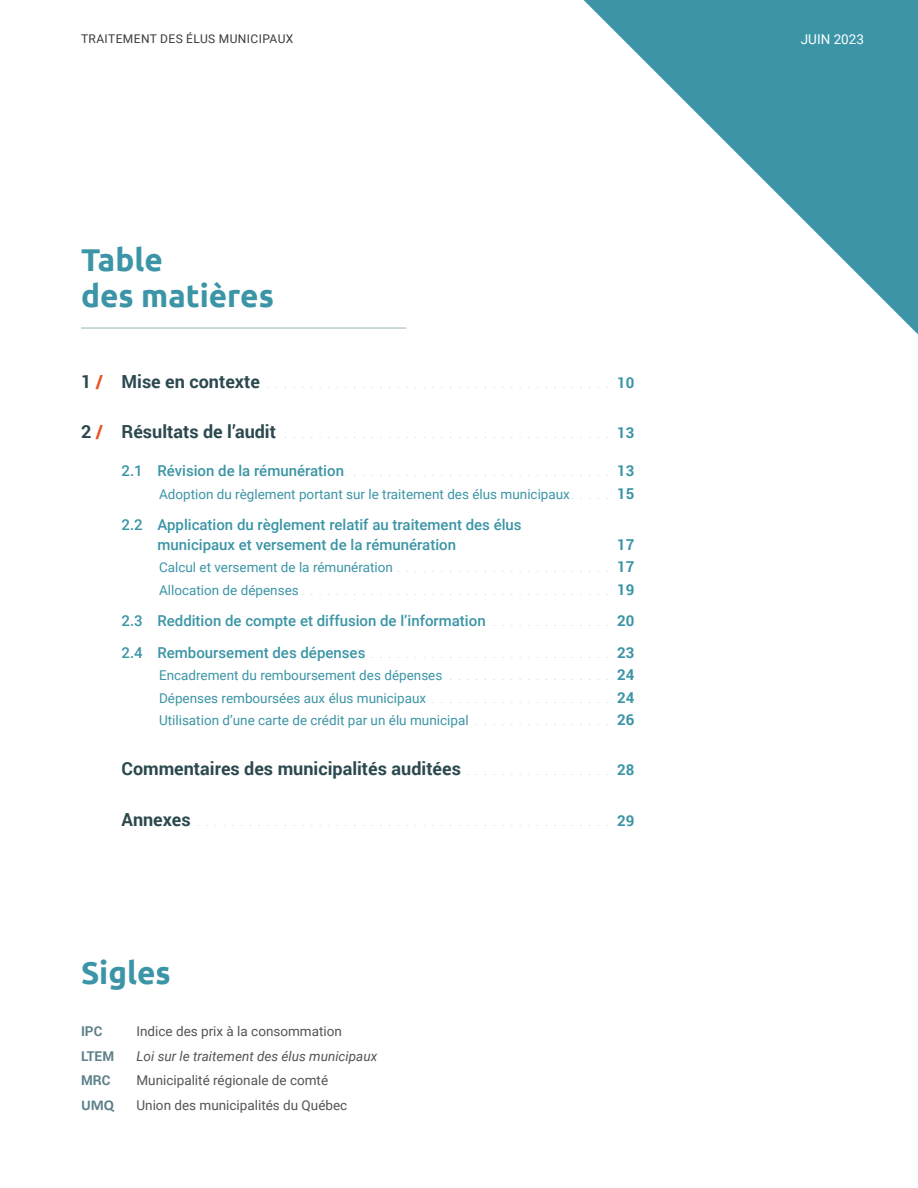
<style>
.page{position:relative;width:918px;height:1188px;background:#fff}
.page>*{position:absolute;margin:0;border:0;box-sizing:border-box;transform-origin:0 0}
.H2_Titre_1__Avec_fil{font:700 31.5px/36px "Ubuntu";color:#3b95a6}
.TDM_1{font:700 18px "Roboto";color:#2b494f}
.TDM_2{font:500 15px/19.5px "Roboto";color:#3b95a6}
.TDM_1-2{font:700 15px "Roboto";color:#3b95a6}
.TDM_3{font:700 15px "Roboto";color:#3b95a6}
.TDM_2-2{font:700 15px "Roboto";color:#3b95a6}
.Texte_courant_-_Sigl{font:700 15px "Calibri";color:#5d8089}
.TDM_3-2{font:13.5px "Roboto";color:#3b95a6}
.Texte_courant_-_Sigl-2{font:13.5px "Roboto";color:#535454}
.Texte_courant_-_Sigl-3{font:italic 13.5px "Roboto";color:#535454}
.Texte_courant_-_Sigl-4{font:700 13.5px "Roboto";color:#5d8089}
.t1{font:13.5px "Roboto";color:#fff}
.TDM_2-3{font:300 12px "Roboto";color:#b9cfd2}
.TDM_3-3{font:300 12px "Roboto";color:#b9cfd2}
.t2{font:12px "Roboto";letter-spacing:.035em;color:#393a39}
.s1{color:#ea501d}
.s2{font-weight:500;font-size:15px;color:#3b95a6}
.s3{font-weight:700;font-size:15px;color:#3b95a6}
.s4{font-weight:300;font-size:12px;color:#b9cfd2}
.s5{font-weight:700;font-size:15px}
.s6{font-weight:400;font-size:13.5px;color:#3b95a6}
</style>
<div class="page">
<svg style="left:583px;top:0;width:335px;height:335px"></svg>
<hr style="left:81px;top:327px;width:325px;height:2px;background:#b9cfd2">
<p class="t2" style="left:81px;top:30px;width:214px">TRAITEMENT DES ÉLUS MUNICIPAUX</p>
<p class="t1" style="left:801px;top:30px;width:65px">JUIN 2023</p>
<h2 class="H2_Titre_1__Avec_fil" style="left:81px;top:241px;width:194px">Table<br>des matières</h2>
<p class="TDM_1" style="left:81px;top:368px;width:180px">1 <span class="s1">/</span> Mise en contexte</p>
<p class="TDM_1-2" style="left:617px;top:372px;width:19px">10</p>
<p class="TDM_1" style="left:81px;top:419px;width:197px">2 <span class="s1">/</span> Résultats de l’audit</p>
<p class="TDM_1-2" style="left:617px;top:422px;width:19px">13</p>
<p class="TDM_2-3" style="left:122px;top:463px;width:515px"><span class="s2">2.1 Révision de la rémunération</span> . . . . . . . . . . . . . . . . . . . . . . . . . . . . . . . <span class="s3">13</span></p>
<p class="TDM_3-2" style="left:159px;top:484px;width:477px">Adoption du règlement portant sur le traitement des élus municipaux <span class="s4">. . . . .</span> <span class="s5">15</span></p>
<p class="TDM_2" style="left:158px;top:514px;width:366px;text-indent:-36px">2.2 Application du règlement relatif au traitement des élus municipaux et versement de la rémunération</p>
<p class="TDM_2-2" style="left:617px;top:534px;width:19px">17</p>
<p class="TDM_3-2" style="left:159px;top:558px;width:235px">Calcul et versement de la rémunération</p>
<p class="TDM_3" style="left:617px;top:556px;width:19px">17</p>
<p class="TDM_3-3" style="left:159px;top:582px;width:477px"><span class="s6">Allocation de dépenses</span> . . . . . . . . . . . . . . . . . . . . . . . . . . . . . . . . . . . . <span class="s3">19</span></p>
<p class="TDM_2" style="left:122px;top:610px;width:366px">2.3 Reddition de compte et diffusion de l’information</p>
<p class="TDM_2-2" style="left:617px;top:610px;width:19px">20</p>
<p class="TDM_2" style="left:122px;top:642px;width:245px">2.4 Remboursement des dépenses</p>
<p class="TDM_2-2" style="left:617px;top:642px;width:19px">23</p>
<p class="TDM_3-2" style="left:159px;top:666px;width:285px">Encadrement du remboursement des dépenses</p>
<p class="TDM_3" style="left:617px;top:664px;width:19px">24</p>
<p class="TDM_3-2" style="left:159px;top:688px;width:269px">Dépenses remboursées aux élus municipaux</p>
<p class="TDM_3" style="left:617px;top:687px;width:19px">24</p>
<p class="TDM_3-2" style="left:159px;top:711px;width:311px">Utilisation d’une carte de crédit par un élu municipal</p>
<p class="TDM_3" style="left:617px;top:709px;width:19px">26</p>
<p class="TDM_1" style="left:122px;top:756px;width:341px">Commentaires des municipalités auditées</p>
<p class="TDM_1-2" style="left:617px;top:759px;width:19px">28</p>
<p class="TDM_1" style="left:122px;top:806px;width:71px">Annexes</p>
<p class="TDM_1-2" style="left:617px;top:810px;width:19px">29</p>
<h2 class="H2_Titre_1__Avec_fil" style="left:81px;top:954px;width:91px">Sigles</h2>
<p class="Texte_courant_-_Sigl-4" style="left:81px;top:1021px;width:23px">IPC</p>
<p class="Texte_courant_-_Sigl-2" style="left:136px;top:1022px;width:207px">Indice des prix à la consommation</p>
<p class="Texte_courant_-_Sigl-4" style="left:81px;top:1046px;width:35px">LTEM</p>
<p class="Texte_courant_-_Sigl-3" style="left:136px;top:1046px;width:242px">Loi sur le traitement des élus municipaux</p>
<p class="Texte_courant_-_Sigl-4" style="left:81px;top:1071px;width:31px">MRC</p>
<p class="Texte_courant_-_Sigl-2" style="left:136px;top:1071px;width:193px">Municipalité régionale de comté</p>
<p class="Texte_courant_-_Sigl" style="left:81px;top:1096px;width:35px">UMQ</p>
<p class="Texte_courant_-_Sigl-2" style="left:136px;top:1096px;width:212px">Union des municipalités du Québec</p>
</div>
